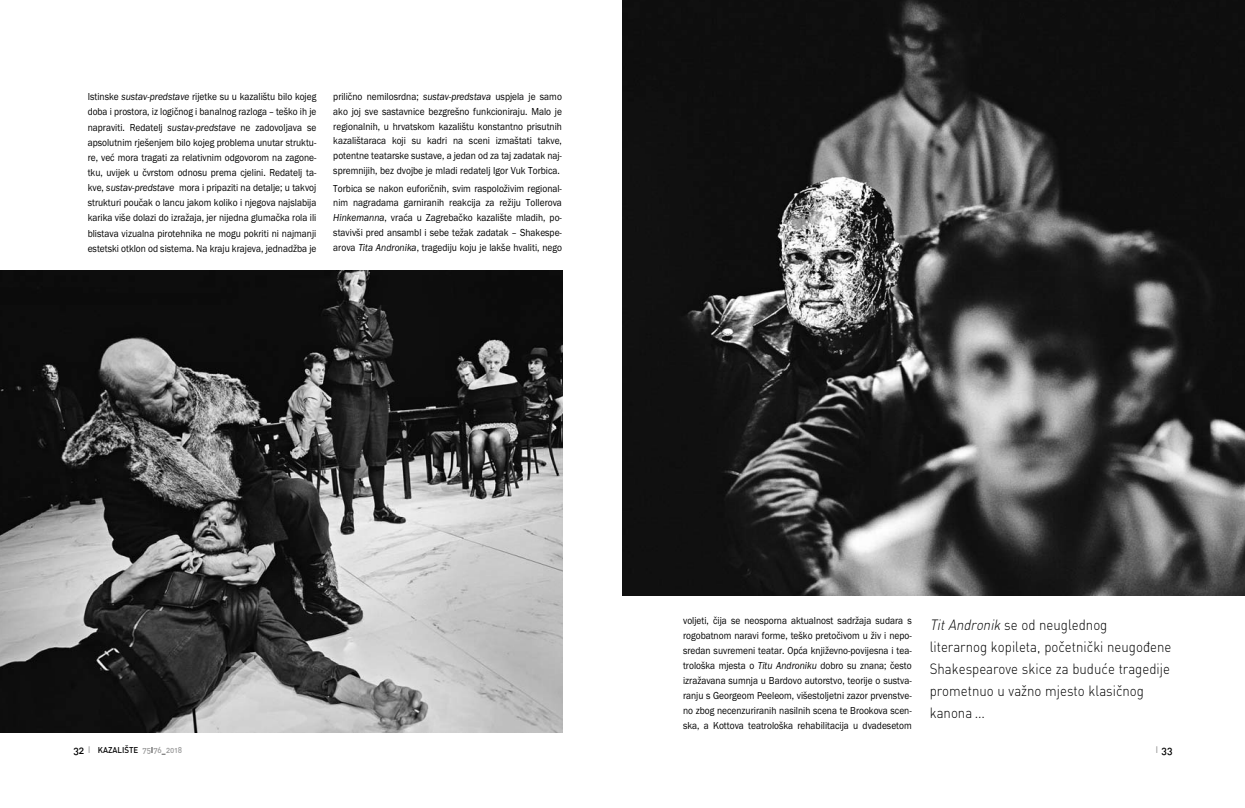
<style>
.page{position:relative;width:1245px;height:808px;background:#fff}
.page>*{position:absolute;margin:0;border:0;box-sizing:border-box;transform-origin:0 0}
.t1{font:14.7px/22px "DIN Light Rounded";color:#000;scale:.9 1}
.t2{font:10.5px/15.1px "Franklin Gothic";color:#000;text-align:justify;scale:.9 1}
.t3{font:10.5px "DIN Medium Rounded";color:#000}
.t4{font:8.4px "DIN Medium Rounded";color:#000;scale:.95 1}
.s1{font-style:italic}
.s2{font-size:10.5px}
.s3{font-size:9.45px;color:#969696}
.s4{color:#999}
</style>
<div class="page">
<img style="left:0;top:270px;width:563px;height:462px">
<img style="left:622px;top:0;width:623px;height:595px">
<p class="t2" style="left:88px;top:90px;width:256px">Istinske <span class="s1">sustav-predstave</span> rijetke su u kazalištu bilo kojeg doba i prostora, iz logičnog i banalnog razloga – teško ih je napraviti. Redatelj <span class="s1">sustav-predstave</span> ne zadovoljava se apsolutnim rješenjem bilo kojeg problema unutar struktu&shy;re, već mora tragati za relativnim odgovorom na zagone&shy;tku, uvijek u čvrstom odnosu prema cjelini. Redatelj ta - kve, <span class="s1">sustav-predstave</span> mora i pripaziti na detalje; u takvoj strukturi poučak o lancu jakom koliko i njegova najslabija karika više dolazi do izražaja, jer nijedna glumačka rola ili blistava vizualna pirotehnika ne mogu pokriti ni najmanji estetski otklon od sistema. Na kraju krajeva, jednadžba je</p>
<p class="t2" style="left:333px;top:90px;width:256px;line-height:14.7px">prilično nemilosrdna; <span class="s1">sustav-predstava</span> uspjela je samo ako joj sve sastavnice bezgrešno funkcioniraju. Malo je re gionalnih, u hrvatskom kazalištu konstantno prisutnih ka zalištaraca koji su kadri na sceni izmaštati ta kve, potentne teatarske sustave, a jedan od za taj zadatak naj&shy;spremnijih, bez dvojbe je mladi redatelj Igor Vuk Torbica.</p>
<p class="t2" style="left:333px;top:181px;width:256px;line-height:14.7px">Torbica se nakon euforičnih, svim raspoloživim regional - nim nagradama garniranih reakcija za režiju Tollerova <span class="s1">Hinkemanna</span>, vraća u Zagrebačko kazalište mladih, po - stavivši pred ansambl i sebe težak zadatak – Shake spe - arova <span class="s1">Tita Andronika</span>, tragediju koju je lakše hvaliti, nego</p>
<p class="t2" style="left:683px;top:613px;width:256px">voljeti, čija se neosporna aktualnost sadržaja sudara s rogobatnom naravi forme, teško pretočivom u živ i nepo&shy;sredan suvremeni teatar. Opća književno-povijesna i tea&shy;trološka mjesta o <span class="s1">Titu Androniku</span> dobro su znana; često izražavana sumnja u Bardovo autorstvo, teorije o sustva&shy;ranju s Georgeom Peeleom, višestoljetni zazor prvenstve&shy;no zbog necenzuriranih nasilnih scena te Brookova scen&shy;ska, a Kottova teatrološka rehabilitacija u dvadesetom</p>
<h1 class="t1" style="left:930px;top:615px;width:270px"><span class="s1">Tit Andronik</span>se od neuglednog<br>literarnog kopileta, početnički neugođene<br>Shakespearove skice za buduće tragedije prometnuo u važno mjesto klasičnog kanona ...</h1>
<p class="t4" style="left:73px;top:746px;width:116px"><span class="s2">32</span> <span class="s3">I</span> KAZALIŠTE <span class="s4">75</span>I<span class="s4">76</span>_<span class="s4">2018</span></p>
<p class="t3" style="left:1155px;top:746px;width:18px"><span class="s3">I</span> 33</p>
</div>
